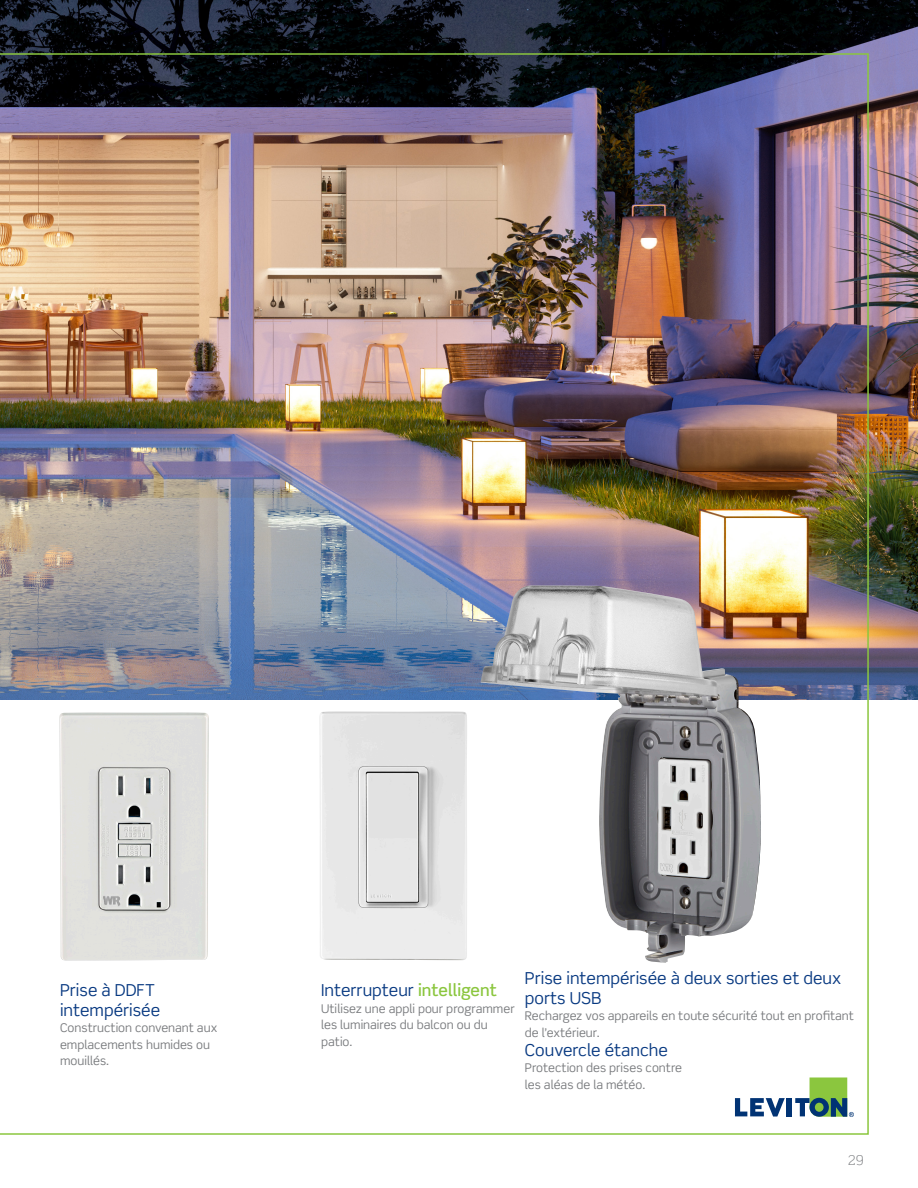
<style>
.page{position:relative;width:918px;height:1188px;background:#fff}
.page>*{position:absolute;margin:0;border:0;box-sizing:border-box;transform-origin:0 0}
.t1{font:16.5px/19.5px "Scene Std";color:#083981}
.t2{font:300 13.5px "Scene Std";color:#787a7d}
.t3{font:12px/16.5px "Scene Std";color:#787a7d}
.s1{font-weight:500;color:#8bc63e}
</style>
<div class="page">
<img style="left:0;top:0;width:918px;height:700px">
<img style="left:0;top:53px;width:870px;height:1082px">
<svg style="left:735px;top:1098px;width:50px;height:19px"></svg>
<div style="left:787px;top:1098px;width:5px;height:18px;background:#013374"></div>
<svg style="left:795px;top:1078px;width:59px;height:39px"></svg>
<p class="t1" style="left:60px;top:980px;width:102px">Prise à DDFT intempérisée</p>
<p class="t3" style="left:60px;top:1020px;width:159px">Construction convenant aux emplacements humides ou mouillés.</p>
<p class="t1" style="left:321px;top:980px;width:177px">Interrupteur <span class="s1">intelligent</span></p>
<p class="t3" style="left:321px;top:1000px;width:195px">Utilisez une appli pour programmer les luminaires du balcon ou du patio.</p>
<p class="t1" style="left:525px;top:969px;width:318px">Prise intempérisée à deux sorties et deux ports USB</p>
<p class="t3" style="left:525px;top:1008px;width:331px">Rechargez vos appareils en toute sécurité tout en profitant de l’extérieur.</p>
<p class="t1" style="left:525px;top:1040px;width:145px">Couvercle étanche</p>
<p class="t3" style="left:525px;top:1060px;width:159px">Protection des prises contre les aléas de la météo.</p>
<p class="t2" style="left:848px;top:1152px;width:17px">29</p>
</div>
